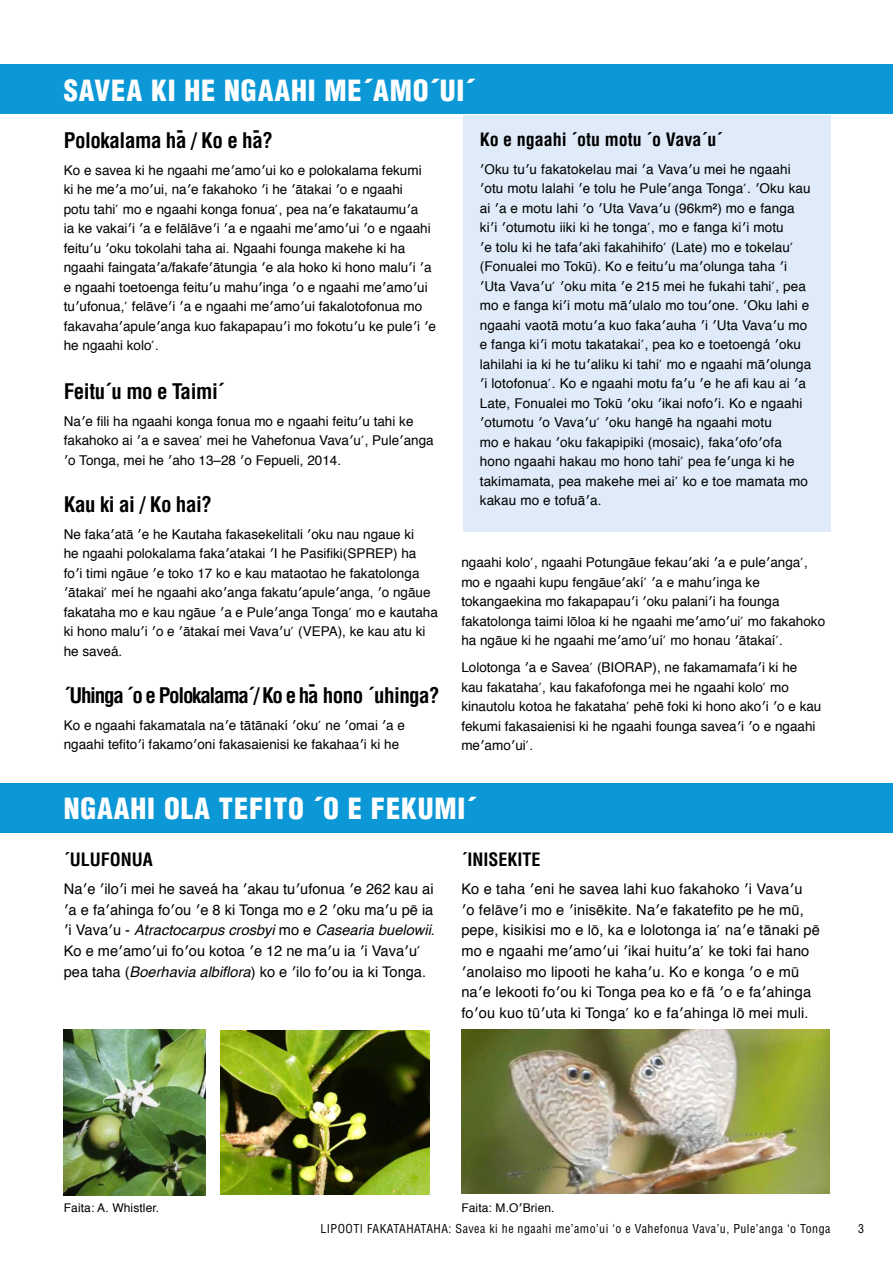
<style>
.page{position:relative;width:893px;height:1263px;background:#fff}
.page>*{position:absolute;margin:0;border:0;box-sizing:border-box;transform-origin:0 0}
.t1{font:900 condensed 28.5px "Helvetica";letter-spacing:.03em;color:#fff}
.t2{font:700 condensed 21px "Helvetica";letter-spacing:-.02em;color:#000}
.t3{font:700 condensed 21px "Helvetica";letter-spacing:-.06em;color:#000}
.t4{font:700 condensed 21px "Helvetica";letter-spacing:-.02em;color:#000;scale:1.08 1}
.t5{font:700 condensed 18px "Helvetica";color:#000}
.t6{font:14.7px/20.5px "Helvetica";letter-spacing:.01em;color:#000}
.t7{font:13.5px/19.5px "Helvetica";color:#000}
.t8{font:condensed 12px "Helvetica";letter-spacing:.04em;color:#000}
.t9{font:12px "Helvetica";letter-spacing:.01em;color:#000}
.s1{font-style:italic}
</style>
<div class="page">
<div style="left:463px;top:115px;width:368px;height:416px;background:#dfebf8"></div>
<div style="left:0;top:64px;width:893px;height:50px;background:#0c98d6"></div>
<div style="left:0;top:783px;width:893px;height:50px;background:#0c98d6"></div>
<img style="left:461px;top:1029px;width:368px;height:164px">
<img style="left:64px;top:1029px;width:142px;height:166px">
<img style="left:220px;top:1030px;width:210px;height:164px">
<h1 class="t1" style="left:64px;top:72px;width:412px">SAVEA KI HE NGAAHI ME´AMO´UI´</h1>
<h2 class="t4" style="left:176px;top:117px;width:8px">-</h2>
<h2 class="t4" style="left:252px;top:117px;width:8px">-</h2>
<p class="t7" style="left:64px;top:161px;width:374px">Ko e savea ki he ngaahi me′amo′ui ko e polokalama fekumi<br>ki he me′a mo′ui, na′e fakahoko ′i he ′ātakai ′o e ngaahi<br>potu tahi΄ mo e ngaahi konga fonua΄, pea na′e fakataumu′a<br>ia ke vakai′i ′a e felālāve′i ′a e ngaahi me′amo′ui ′o e ngaahi feitu′u ′oku tokolahi taha ai. Ngaahi founga makehe ki ha ngaahi faingata′a/fakafe′ātungia ′e ala hoko ki hono malu′i ′a e ngaahi toetoenga feitu′u mahu′inga ′o e ngaahi me′amo′ui tu′ufonua,΄ felāve′i ′a e ngaahi me′amo′ui fakalotofonua mo fakavaha′apule′anga kuo fakapapau′i mo fokotu′u ke pule′i ′e he ngaahi kolo΄.</p>
<h2 class="t2" style="left:64px;top:378px;width:162px">Feitu´u mo e Taimi´</h2>
<p class="t7" style="left:64px;top:412px;width:371px">Na′e fili ha ngaahi konga fonua mo e ngaahi feitu′u tahi ke fakahoko ai ′a e savea΄ mei he Vahefonua Vava′u΄, Pule′anga ′o Tonga, mei he ′aho 13–28 ′o Fepueli, 2014.</p>
<h2 class="t2" style="left:64px;top:491px;width:150px">Kau ki ai / Ko hai?</h2>
<p class="t7" style="left:64px;top:525px;width:376px">Ne faka′atā ′e he Kautaha fakasekelitali ′oku nau ngaue ki<br>he ngaahi polokalama faka′atakai ′I he Pasifiki(SPREP) ha fo′i timi ngāue ′e toko 17 ko e kau mataotao he fakatolonga ′ātakai΄ meí he ngaahi ako′anga fakatu′apule′anga, ′o ngāue fakataha mo e kau ngāue ′a e Pule′anga Tonga΄ mo e kautaha ki hono malu′i ′o e ′ātakaí mei Vava′u΄ (VEPA), ke kau atu ki he saveá.</p>
<h2 class="t3" style="left:64px;top:682px;width:377px">´Uhinga ´o e Polokalama´/ Ko e ha hono ´uhinga?</h2>
<h2 class="t2" style="left:64px;top:128px;width:211px">Polokalama ha / Ko e ha?</h2>
<h2 class="t4" style="left:308px;top:672px;width:8px">-</h2>
<p class="t7" style="left:64px;top:715px;width:343px">Ko e ngaahi fakamatala na′e tātānakí ′oku΄ ne ′omai ′a e ngaahi tefito′i fakamo′oni fakasaienisi ke fakahaa′i ki he</p>
<h3 class="t5" style="left:480px;top:128px;width:244px">Ko e ngaahi ´otu motu ´o Vava´u´</h3>
<p class="t7" style="left:480px;top:160px;width:333px">′Oku tu′u fakatokelau mai ′a Vava′u mei he ngaahi ′otu motu lalahi ′e tolu he Pule′anga Tonga΄. ′Oku kau ai ′a e motu lahi ′o ′Uta Vava′u (96km²) mo e fanga ki′i ′otumotu iiki ki he tonga΄, mo e fanga ki′i motu<br>′e tolu ki he tafa′aki fakahihifo΄ (Late) mo e tokelau΄ (Fonualei mo Tokū). Ko e feitu′u ma′olunga taha ′i ′Uta Vava′u΄ ′oku mita ′e 215 mei he fukahi tahi΄, pea mo e fanga ki′i motu mā′ulalo mo tou′one. ′Oku lahi e ngaahi vaotā motu′a kuo faka′auha ′i ′Uta Vava′u mo e fanga ki′i motu takatakai΄, pea ko e toetoengá ′oku lahilahi ia ki he tu′aliku ki tahi΄ mo e ngaahi mā′olunga ′i lotofonua΄. Ko e ngaahi motu fa′u ′e he afi kau ai ′a Late, Fonualei mo Tokū ′oku ′ikai nofo′i. Ko e ngaahi ′otumotu ′o Vava′u΄ ′oku hangē ha ngaahi motu<br>mo e hakau ′oku fakapipiki (mosaic), faka′ofo′ofa hono ngaahi hakau mo hono tahi΄ pea fe′unga ki he takimamata, pea makehe mei ai΄ ko e toe mamata mo kakau mo e tofuā′a.</p>
<p class="t7" style="left:461px;top:553px;width:365px">ngaahi kolo΄, ngaahi Potungāue fekau′aki ′a e pule′anga΄, mo e ngaahi kupu fengāue′akí΄ ′a e mahu′inga ke tokangaekina mo fakapapau′i ′oku palani′i ha founga fakatolonga taimi lōloa ki he ngaahi me′amo′ui΄ mo fakahoko ha ngāue ki he ngaahi me′amo′uí΄ mo honau ′ātakaí΄.</p>
<p class="t7" style="left:461px;top:658px;width:362px">Lolotonga ′a e Savea΄ (BIORAP), ne fakamamafa′i ki he kau fakataha΄, kau fakafofonga mei he ngaahi kolo΄ mo kinautolu kotoa he fakataha΄ pehē foki ki hono ako′i ′o e kau fekumi fakasaienisi ki he ngaahi founga savea′i ′o e ngaahi me′amo′ui΄.</p>
<h1 class="t1" style="left:64px;top:790px;width:414px">NGAAHI OLA TEFITO ´O E FEKUMI´</h1>
<h3 class="t5" style="left:461px;top:848px;width:81px">´INISEKITE</h3>
<p class="t6" style="left:461px;top:879px;width:360px">Ko e taha ′eni he savea lahi kuo fakahoko ′i Vava′u<br>′o felāve′i mo e ′inisēkite. Na′e fakatefito pe he mū, pepe, kisikisi mo e lō, ka e lolotonga ia΄ na′e tānaki pē mo e ngaahi me′amo′ui ′ikai huitu′a΄ ke toki fai hano ′anolaiso mo lipooti he kaha′u. Ko e konga ′o e mū na′e lekooti fo′ou ki Tonga pea ko e fā ′o e fa′ahinga fo′ou kuo tū′uta ki Tonga΄ ko e fa′ahinga lō mei muli.</p>
<h3 class="t5" style="left:64px;top:848px;width:90px">´ULUFONUA</h3>
<p class="t6" style="left:64px;top:879px;width:373px">Na′e ′ilo′i mei he saveá ha ′akau tu′ufonua ′e 262 kau ai ′a e fa′ahinga fo′ou ′e 8 ki Tonga mo e 2 ′oku ma′u pē ia ′i Vava′u - <span class="s1">Atractocarpus crosbyi</span> mo e <span class="s1">Casearia buelowii</span>.<br>Ko e me′amo′ui fo′ou kotoa ′e 12 ne ma′u ia ′i Vava′u΄ pea taha (<span class="s1">Boerhavia albiflora</span>) ko e ′ilo fo′ou ia ki Tonga.</p>
<p class="t9" style="left:64px;top:1198px;width:97px">Faita: A. Whistler.</p>
<p class="t9" style="left:461px;top:1198px;width:95px">Faita: M.O′Brien.</p>
<p class="t8" style="left:320px;top:1221px;width:512px">LIPOOTI FAKATAHATAHA: Savea ki he ngaahi me’amo’ui ‘o e Vahefonua Vava’u, Pule’anga ‘o Tonga</p>
<p class="t8" style="left:858px;top:1221px;width:7px">3</p>
</div>
